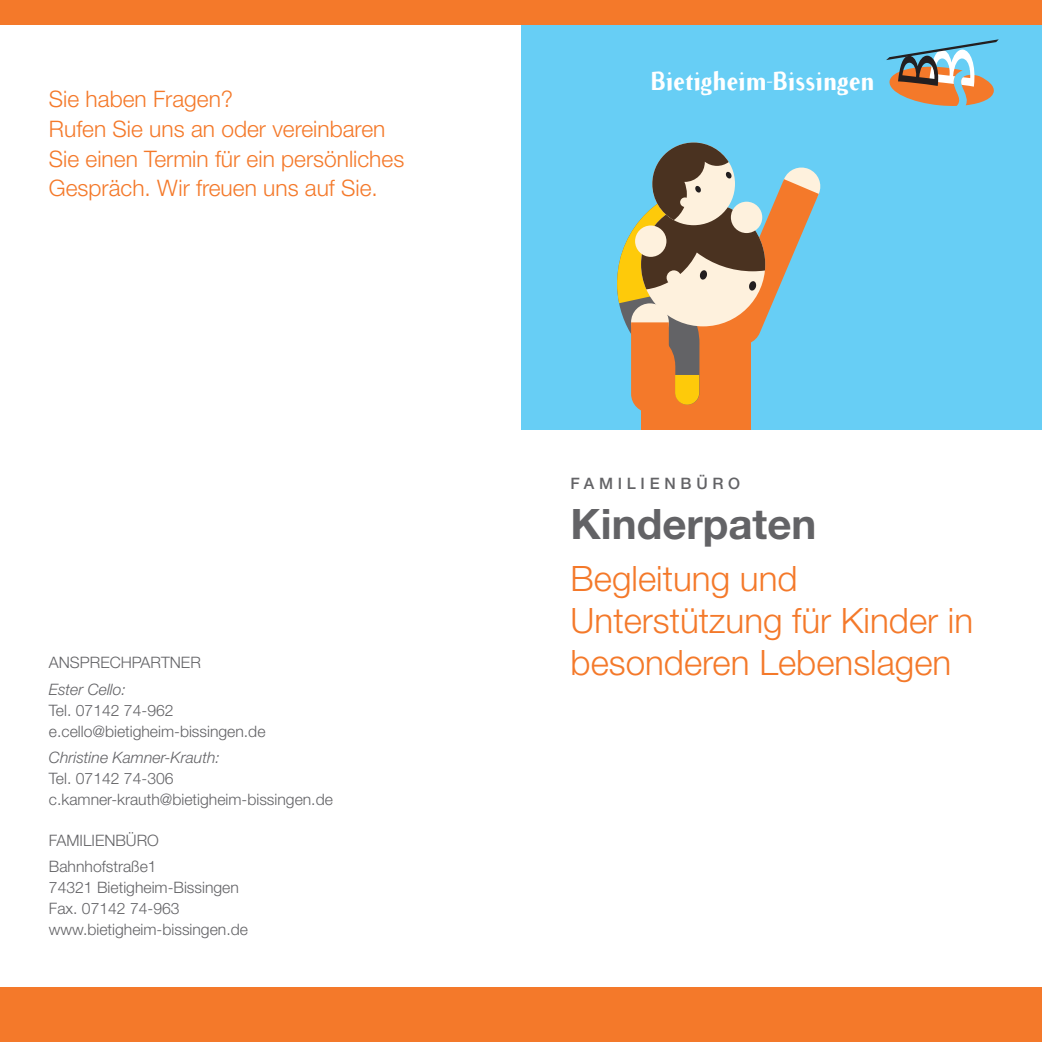
<style>
.page{position:relative;width:1042px;height:1042px;background:#fff}
.page>*{position:absolute;margin:0;border:0;box-sizing:border-box;transform-origin:0 0}
.t1{font:700 42px "Helvetica Neue LT";color:#636366}
.t2{font:300 35px/42px "Helvetica Neue LT";color:#f4792a}
.t3{font:700 26.07px "Arbitrary";color:#fff}
.t4{font:300 22.75px/29.8px "Helvetica Neue LT";color:#f4792a}
.t5{font:300 15.75px/21px "Helvetica Neue LT";color:#636366}
.t6{font:italic 300 15.75px "Helvetica Neue LT";color:#636366}
.t7{font:500 15.75px "Helvetica Neue LT";letter-spacing:.3em;color:#636366}
</style>
<div class="page">
<div style="left:521px;top:25px;width:521px;height:405px;background:#67cef5"></div>
<svg style="left:886px;top:39px;width:113px;height:67px"></svg>
<div style="left:0;top:987px;width:1042px;height:55px;background:#f4792a"></div>
<div style="left:0;top:0;width:1042px;height:25px;background:#f4792a"></div>
<div style="left:641px;top:308px;width:109px;height:122px;background:#f4792a"></div>
<svg style="left:617px;top:142px;width:204px;height:271px"></svg>
<h3 class="t4" style="left:49px;top:84px;width:357px">Sie haben Fragen?<br>Rufen Sie uns an oder vereinbaren<br>Sie einen Termin für ein persönliches<br>Gespräch. Wir freuen uns auf Sie.</h3>
<p class="t5" style="left:49px;top:652px;width:148px">Ansprechpartner</p>
<p class="t6" style="left:49px;top:679px;width:79px">Ester Cello:</p>
<p class="t5" style="left:49px;top:699px;width:218px">Tel. 07142 74-962 e.cello@bietigheim-bissingen.de</p>
<p class="t6" style="left:49px;top:748px;width:172px">Christine Kamner-Krauth:</p>
<p class="t5" style="left:49px;top:767px;width:285px">Tel. 07142 74-306 c.kamner-krauth@bietigheim-bissingen.de</p>
<p class="t5" style="left:49px;top:827px;width:111px;line-height:26.2px">Familienbüro<br>Bahnhofstraße1</p>
<p class="t5" style="left:49px;top:877px;width:200px">74321 Bietigheim-Bissingen<br>Fax. 07142 74-963 www.bietigheim-bissingen.de</p>
<h3 class="t3" style="left:650px;top:64px;width:225px">Bietigheim-Bissingen</h3>
<p class="t7" style="left:570px;top:473px;width:171px">FAMILIENBÜRO</p>
<h1 class="t1" style="left:570px;top:498px;width:247px">Kinderpaten</h1>
<h2 class="t2" style="left:570px;top:557px;width:404px">Begleitung und<br>Unterstützung für Kinder in besonderen Lebenslagen</h2>
</div>
